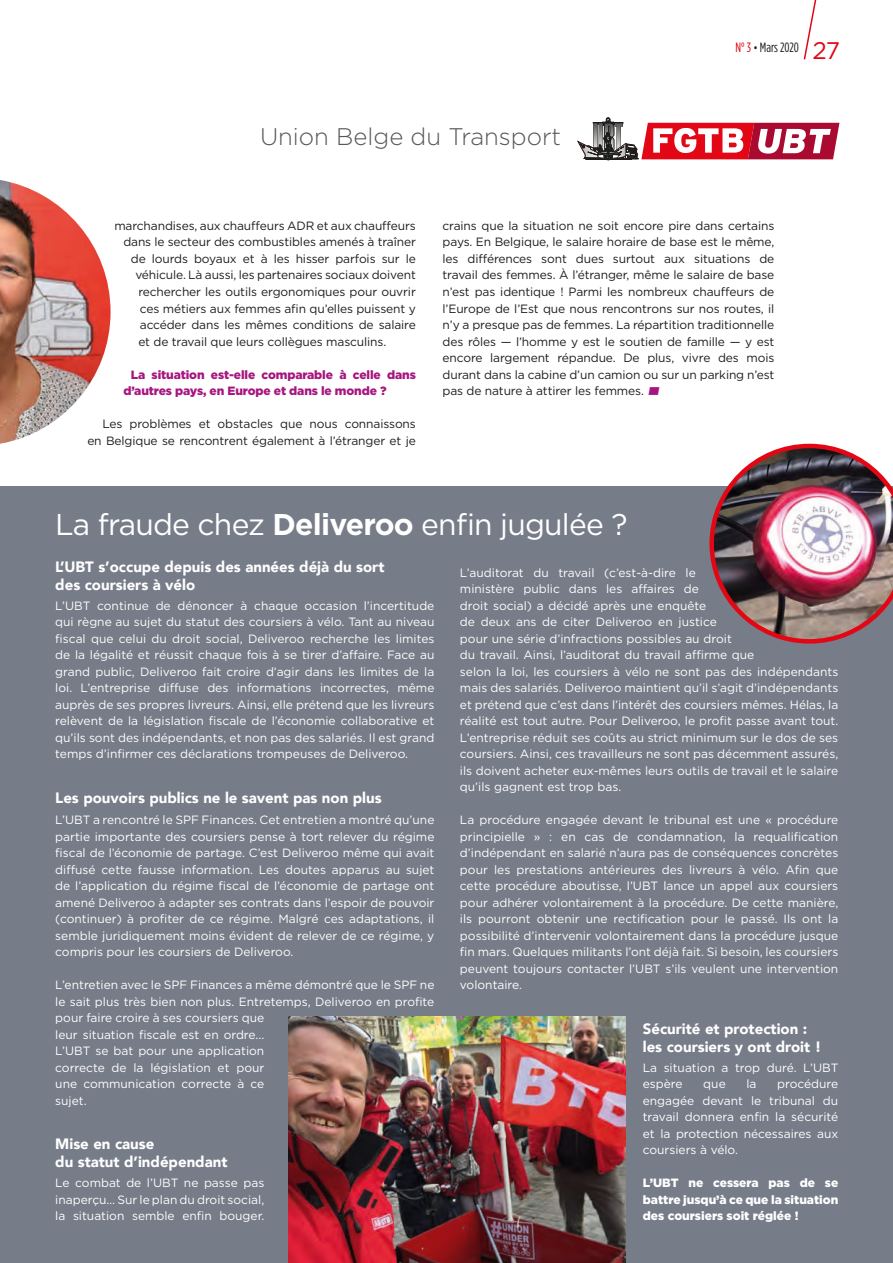
<style>
.page{position:relative;width:893px;height:1263px;background:#fff}
.page>*{position:absolute;margin:0;border:0;box-sizing:border-box;transform-origin:0 0}
.t1{font:30px "Gotham";letter-spacing:-.025em;color:#fff}
.t2{font:300 24px "Gotham";color:#575756}
.t3{font:24px "Gotham";color:#e30614}
.t4{font:900 15px/18px "Avenir";color:#fff}
.t5{font:13.5px "Gotham Condensed";color:#1d1d1b}
.t6{font:12px/16.5px "Gotham";color:#fff;text-align:justify}
.t7{font:12px/16.5px "Gotham";letter-spacing:-.01em;color:#1d1d1b;text-align:right}
.t8{font:900 12px/16.5px "Gotham";letter-spacing:-.01em;color:#a71680}
.t9{font:900 12px/16.5px "Gotham";color:#fff;text-align:justify}
.s1{color:#e30614}
.s2{font-size:12.15px}
.s3{color:#a71680}
.s4{font-weight:700}
</style>
<div class="page">
<svg style="left:578px;top:118px;width:261px;height:42px"></svg>
<div style="left:0;top:486px;width:893px;height:777px;background:#767c88"></div>
<img style="left:288px;top:1016px;width:338px;height:247px">
<img style="left:0;top:180px;width:111px;height:264px">
<img style="left:709px;top:444px;width:184px;height:200px">
<svg style="left:803px;top:0;width:14px;height:60px"></svg>
<h2 class="t2" style="left:260px;top:121px;width:303px">Union Belge du Transport</h2>
<p class="t5" style="left:736px;top:40px;width:65px"><span class="s1">N° 3</span> <span class="s2">•</span> Mars 2020</p>
<h2 class="t3" style="left:813px;top:36px;width:29px">27</h2>
<p class="t7" style="left:114px;top:217px;width:303px">marchandises, aux chauffeurs ADR et aux chauffeurs</p>
<p class="t7" style="left:123px;top:234px;width:294px">dans le secteur des combustibles amenés à traîner</p>
<p class="t7" style="left:131px;top:250px;width:286px">de lourds boyaux et à les hisser parfois sur le</p>
<p class="t7" style="left:135px;top:267px;width:282px">véhicule. Là aussi, les partenaires sociaux doivent</p>
<p class="t7" style="left:138px;top:283px;width:279px">rechercher les outils ergonomiques pour ouvrir</p>
<p class="t7" style="left:140px;top:300px;width:277px">ces métiers aux femmes afin qu’elles puissent y</p>
<p class="t7" style="left:140px;top:316px;width:277px">accéder dans les mêmes conditions de salaire</p>
<p class="t7" style="left:138px;top:333px;width:249px">et de travail que leurs collègues masculins.</p>
<p class="t8" style="left:123px;top:366px;width:294px;text-indent:8px">La situation est-elle comparable à celle dans d’autres pays, en Europe et dans le monde ?</p>
<p class="t7" style="left:87px;top:415px;width:330px">Les problèmes et obstacles que nous connaissons en Belgique se rencontrent également à l’étranger et je</p>
<p class="t7" style="left:443px;top:217px;width:333px;text-align:justify">crains que la situation ne soit encore pire dans certains pays. En Belgique, le salaire horaire de base est le même, les différences sont dues surtout aux situations de travail des femmes. À l’étranger, même le salaire de base n’est pas identique ! Parmi les nombreux chauffeurs de l’Europe de l’Est que nous rencontrons sur nos routes, il n’y a presque pas de femmes. La répartition traditionnelle des rôles — l’homme y est le soutien de famille — y est encore largement répandue. De plus, vivre des mois durant dans la cabine d’un camion ou sur un parking n’est pas de nature à attirer les femmes. <span class="s3">■</span></p>
<h1 class="t1" style="left:55px;top:506px;width:574px">La fraude chez <span class="s4">Deliveroo</span> enfin jugulée ?</h1>
<p class="t4" style="left:55px;top:557px;width:331px">L’UBT s’occupe depuis des années déjà du sort des coursiers à vélo</p>
<p class="t6" style="left:55px;top:597px;width:381px">L’UBT continue de dénoncer à chaque occasion l’incertitude qui règne au sujet du statut des coursiers à vélo. Tant au niveau fiscal que celui du droit social, Deliveroo recherche les limites de la légalité et réussit chaque fois à se tirer d’affaire. Face au grand public, Deliveroo fait croire d’agir dans les limites de la loi. L’entreprise diffuse des informations incorrectes, même auprès de ses propres livreurs. Ainsi, elle prétend que les livreurs relèvent de la législation fiscale de l’économie collaborative et qu’ils sont des indépendants, et non pas des salariés. Il est grand temps d’infirmer ces déclarations trompeuses de Deliveroo.</p>
<p class="t4" style="left:55px;top:788px;width:328px">Les pouvoirs publics ne le savent pas non plus</p>
<p class="t6" style="left:55px;top:811px;width:381px">L’UBT a rencontré le SPF Finances. Cet entretien a montré qu’une partie importante des coursiers pense à tort relever du régime fiscal de l’économie de partage. C’est Deliveroo même qui avait diffusé cette fausse information. Les doutes apparus au sujet de l’application du régime fiscal de l’économie de partage ont amené Deliveroo à adapter ses contrats dans l’espoir de pouvoir (continuer) à profiter de ce régime. Malgré ces adaptations, il semble juridiquement moins évident de relever de ce régime, y compris pour les coursiers de Deliveroo.</p>
<p class="t6" style="left:55px;top:976px;width:381px;text-align:left">L’entretien avec le SPF Finances a même démontré que le SPF ne le sait plus très bien non plus. Entretemps, Deliveroo en profite pour faire croire à ses coursiers que<br>leur situation fiscale est en ordre...<br>L’UBT se bat pour une application<br>correcte de la législation et pour<br>une communication correcte à ce<br>sujet.</p>
<p class="t4" style="left:55px;top:1134px;width:174px">Mise en cause<br>du statut d’indépendant</p>
<p class="t6" style="left:55px;top:1174px;width:211px">Le combat de l’UBT ne passe pas inaperçu… Sur le plan du droit social, la situation semble enfin bouger.</p>
<p class="t6" style="left:460px;top:564px;width:380px;text-align:left">L’auditorat du travail (c’est-à-dire le<br>ministère public dans les affaires de<br>droit social) a décidé après une enquête<br>de deux ans de citer Deliveroo en justice<br>pour une série d’infractions possibles au droit<br>du travail. Ainsi, l’auditorat du travail affirme que<br>selon la loi, les coursiers à vélo ne sont pas des indépendants mais des salariés. Deliveroo maintient qu’il s’agit d’indépendants et prétend que c’est dans l’intérêt des coursiers mêmes. Hélas, la réalité est tout autre. Pour Deliveroo, le profit passe avant tout.<br>L’entreprise réduit ses coûts au strict minimum sur le dos de ses coursiers. Ainsi, ces travailleurs ne sont pas décemment assurés, ils doivent acheter eux-mêmes leurs outils de travail et le salaire qu’ils gagnent est trop bas.</p>
<p class="t6" style="left:460px;top:811px;width:380px">La procédure engagée devant le tribunal est une « procédure principielle » : en cas de condamnation, la requalification d’indépendant en salarié n’aura pas de conséquences concrètes pour les prestations antérieures des livreurs à vélo. Afin que cette procédure aboutisse, l’UBT lance un appel aux coursiers pour adhérer volontairement à la procédure. De cette manière, ils pourront obtenir une rectification pour le passé. Ils ont la possibilité d’intervenir volontairement dans la procédure jusque fin mars. Quelques militants l’ont déjà fait. Si besoin, les coursiers peuvent toujours contacter l’UBT s’ils veulent une intervention volontaire.</p>
<p class="t4" style="left:643px;top:1019px;width:180px">Sécurité et protection : les coursiers y ont droit !</p>
<p class="t6" style="left:643px;top:1059px;width:197px">La situation a trop duré. L’UBT espère</p>
<p class="t6" style="left:643px;top:1075px;width:197px;text-indent:134px">procédure engagée devant le tribunal du travail donnera enfin la sécurité et la protection nécessaires aux coursiers à vélo.</p>
<p class="t9" style="left:643px;top:1174px;width:197px">L’UBT ne cessera pas de se battre jusqu’à ce que la situation des coursiers soit réglée !</p>
<p class="t6" style="left:703px;top:1075px;width:24px">que</p>
<p class="t6" style="left:746px;top:1075px;width:12px">la</p>
</div>
